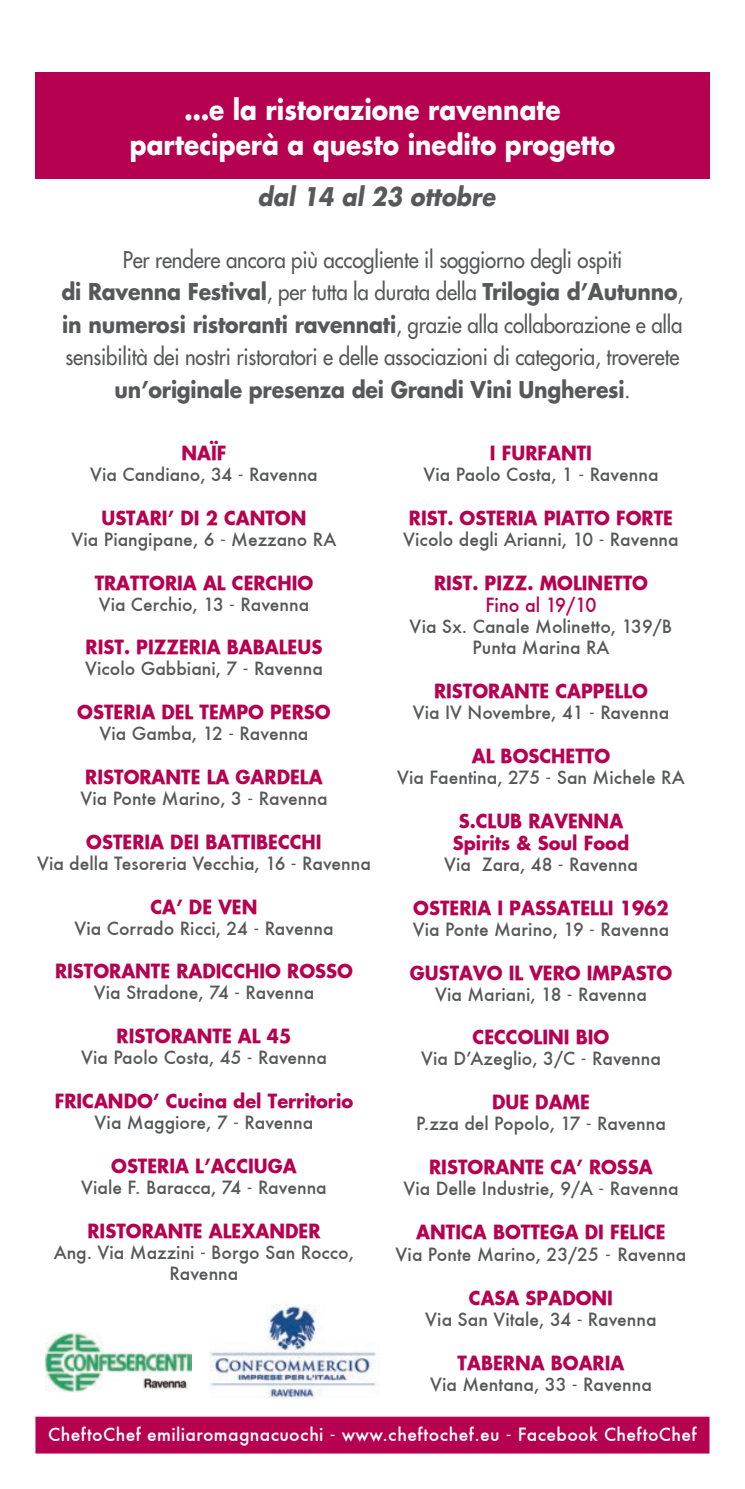
<style>
.page{position:relative;width:745px;height:1489px;background:#fff}
.page>*{position:absolute;margin:0;border:0;box-sizing:border-box;transform-origin:0 0}
.t1{font:700 27.5px/35px "Futura";color:#fff;text-align:center;scale:.9 1}
.t2{font:italic 700 25px "Futura";color:#57585a;scale:.9 1}
.t3{font:22.5px/32.5px "Futura";letter-spacing:-.01em;color:#57585a;text-align:center;scale:.91 1}
.t4{font:700 18.75px/22.5px "Futura";color:#b60150;text-align:center;scale:.95 1}
.t5{font:500 18.75px "Futura";color:#b60150;scale:.95 1}
.t6{font:500 17.5px/21px "Futura";color:#57585a;text-align:center}
.t7{font:500 17.5px "Futura";letter-spacing:.02em;color:#fff}
.s1{font-weight:700}
.s2{font-weight:400}
</style>
<div class="page">
<div style="left:35px;top:72px;width:674px;height:106px;background:#b60150"></div>
<img style="left:46px;top:1332px;width:146px;height:60px">
<img style="left:209px;top:1304px;width:169px;height:94px">
<div style="left:35px;top:1416px;width:674px;height:37px;background:#b60150;border:2px solid #b60150"></div>
<h1 class="t1" style="left:130px;top:91px;width:540px">…e la ristorazione ravennate parteciperà a questo inedito progetto</h1>
<h2 class="t2" style="left:257px;top:179px;width:265px">dal 14 al 23 ottobre</h2>
<p class="t3" style="left:61px;top:243px;width:684px">Per rendere ancora più accogliente il soggiorno degli ospiti<br><span class="s1">di Ravenna Festival</span>, per tutta la durata della <span class="s1">Trilogia d’Autunno</span>, <span class="s1">in numerosi ristoranti ravennati</span>, grazie alla collaborazione e alla sensibilità dei nostri ristoratori e delle associazioni di categoria, troverete <span class="s1">un’originale presenza dei Grandi Vini Ungheresi</span>.</p>
<p class="t4" style="left:181px;top:441px;width:49px">NAÏF</p>
<p class="t6" style="left:90px;top:464px;width:229px">Via Candiano, 34 <span class="s2">-</span> Ravenna</p>
<p class="t4" style="left:101px;top:506px;width:217px">USTARI’ DI 2 CANTON</p>
<p class="t6" style="left:71px;top:528px;width:266px">Via Piangipane, 6 <span class="s2">-</span> Mezzano RA</p>
<p class="t4" style="left:95px;top:571px;width:231px">TRATTORIA AL CERCHIO</p>
<p class="t6" style="left:99px;top:593px;width:212px">Via Cerchio, 13 <span class="s2">-</span> Ravenna</p>
<p class="t4" style="left:86px;top:635px;width:250px">RIST. PIZZERIA BABALEUS</p>
<p class="t6" style="left:85px;top:658px;width:239px">Vicolo Gabbiani, 7 <span class="s2">-</span> Ravenna</p>
<p class="t4" style="left:77px;top:700px;width:268px">OSTERIA DEL TEMPO PERSO</p>
<p class="t6" style="left:99px;top:723px;width:210px">Via Gamba, 12 <span class="s2">-</span> Ravenna</p>
<p class="t4" style="left:85px;top:765px;width:251px">RISTORANTE LA GARDELA</p>
<p class="t6" style="left:80px;top:787px;width:248px">Via Ponte Marino, 3 <span class="s2">-</span> Ravenna</p>
<p class="t4" style="left:86px;top:830px;width:249px">OSTERIA DEI BATTIBECCHI</p>
<p class="t6" style="left:37px;top:852px;width:335px">Via della Tesoreria Vecchia, 16 <span class="s2">-</span> Ravenna</p>
<p class="t4" style="left:150px;top:894px;width:114px">CA’ DE VEN</p>
<p class="t6" style="left:74px;top:917px;width:260px">Via Corrado Ricci, 24 <span class="s2">-</span> Ravenna</p>
<p class="t4" style="left:55px;top:959px;width:315px">RISTORANTE RADICCHIO ROSSO</p>
<p class="t6" style="left:94px;top:982px;width:222px">Via Stradone, 74 <span class="s2">-</span> Ravenna</p>
<p class="t4" style="left:116px;top:1024px;width:185px">RISTORANTE AL 45</p>
<p class="t6" style="left:81px;top:1046px;width:247px">Via Paolo Costa, 45 <span class="s2">-</span> Ravenna</p>
<p class="t4" style="left:55px;top:1089px;width:315px">FRICANDO’ Cucina del Territorio</p>
<p class="t6" style="left:95px;top:1111px;width:220px">Via Maggiore, 7 <span class="s2">-</span> Ravenna</p>
<p class="t4" style="left:111px;top:1153px;width:197px">OSTERIA L’ACCIUGA</p>
<p class="t6" style="left:81px;top:1176px;width:247px">Viale F. Baracca, 74 <span class="s2">-</span> Ravenna</p>
<p class="t4" style="left:87px;top:1218px;width:247px">RISTORANTE ALEXANDER</p>
<p class="t6" style="left:54px;top:1241px;width:302px">Ang. Via Mazzini <span class="s2">-</span> Borgo San Rocco,<br>Ravenna</p>
<p class="t4" style="left:489px;top:441px;width:109px">I FURFANTI</p>
<p class="t6" style="left:423px;top:464px;width:236px">Via Paolo Costa, 1 <span class="s2">-</span> Ravenna</p>
<p class="t4" style="left:408px;top:506px;width:279px">RIST. OSTERIA PIATTO FORTE</p>
<p class="t6" style="left:403px;top:528px;width:277px">Vicolo degli Arianni, 10 <span class="s2">-</span> Ravenna</p>
<p class="t4" style="left:434px;top:571px;width:226px">RIST. PIZZ. MOLINETTO</p>
<p class="t5" style="left:485px;top:592px;width:118px">Fino al 19/10</p>
<p class="t6" style="left:409px;top:616px;width:264px">Via Sx. Canale Molinetto, 139/B<br>Punta Marina RA</p>
<p class="t4" style="left:433px;top:679px;width:226px">RISTORANTE CAPPELLO</p>
<p class="t6" style="left:412px;top:701px;width:258px">Via IV Novembre, 41 <span class="s2">-</span> Ravenna</p>
<p class="t4" style="left:471px;top:744px;width:147px">AL BOSCHETTO</p>
<p class="t6" style="left:397px;top:766px;width:289px">Via Faentina, 275 <span class="s2">-</span> San Michele RA</p>
<p class="t4" style="left:452px;top:808px;width:187px">S.CLUB RAVENNA<br>Spirits &amp; Soul Food</p>
<p class="t6" style="left:443px;top:853px;width:195px">Via Zara, 48 <span class="s2">-</span> Ravenna</p>
<p class="t4" style="left:413px;top:896px;width:270px">OSTERIA I PASSATELLI 1962</p>
<p class="t6" style="left:412px;top:918px;width:258px">Via Ponte Marino, 19 <span class="s2">-</span> Ravenna</p>
<p class="t4" style="left:409px;top:960px;width:277px">GUSTAVO IL VERO IMPASTO</p>
<p class="t6" style="left:435px;top:983px;width:213px">Via Mariani, 18 <span class="s2">-</span> Ravenna</p>
<p class="t4" style="left:472px;top:1025px;width:145px">CECCOLINI BIO</p>
<p class="t6" style="left:421px;top:1048px;width:241px">Via D’Azeglio, 3/C <span class="s2">-</span> Ravenna</p>
<p class="t4" style="left:491px;top:1090px;width:104px">DUE DAME</p>
<p class="t6" style="left:416px;top:1112px;width:251px">P.zza del Popolo, 17 <span class="s2">-</span> Ravenna</p>
<p class="t4" style="left:429px;top:1155px;width:237px">RISTORANTE CA’ ROSSA</p>
<p class="t6" style="left:403px;top:1177px;width:276px">Via Delle Industrie, 9/A <span class="s2">-</span> Ravenna</p>
<p class="t4" style="left:416px;top:1219px;width:264px">ANTICA BOTTEGA DI FELICE</p>
<p class="t6" style="left:395px;top:1243px;width:292px">Via Ponte Marino, 23/25 <span class="s2">-</span> Ravenna</p>
<p class="t4" style="left:468px;top:1286px;width:153px">CASA SPADONI</p>
<p class="t6" style="left:425px;top:1308px;width:233px">Via San Vitale, 34 <span class="s2">-</span> Ravenna</p>
<p class="t4" style="left:457px;top:1350px;width:177px">TABERNA BOARIA</p>
<p class="t6" style="left:430px;top:1373px;width:223px">Via Mentana, 33 <span class="s2">-</span> Ravenna</p>
<p class="t7" style="left:48px;top:1422px;width:649px">CheftoChef emiliaromagnacuochi <span class="s2">-</span> www.cheftochef.eu <span class="s2">-</span> Facebook CheftoChef</p>
</div>
